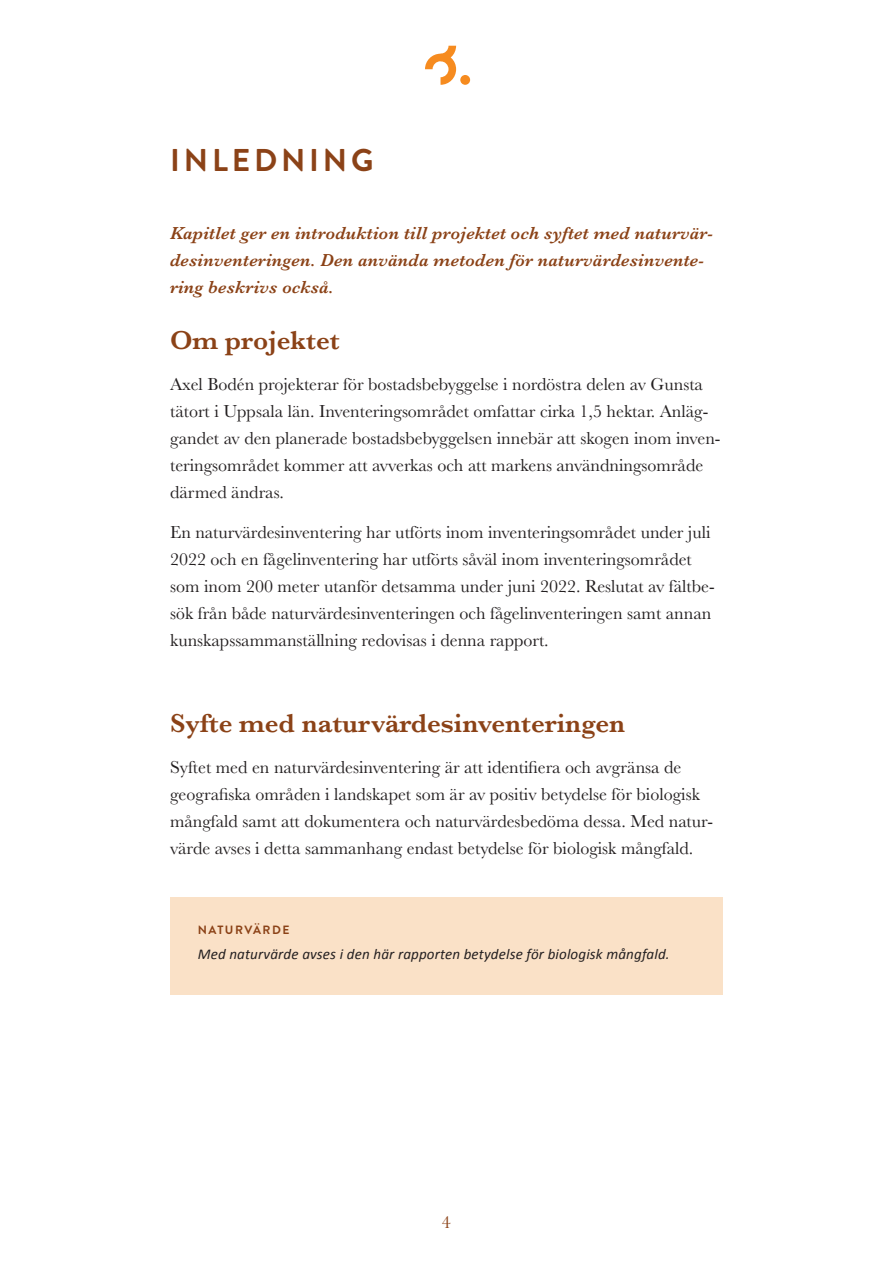
<style>
.page{position:relative;width:893px;height:1263px;background:#fff}
.page>*{position:absolute;margin:0;border:0;box-sizing:border-box;transform-origin:0 0}
.Rubrik{font:700 31.5px "Brandon Grotesque";letter-spacing:.12em;color:#8b4217}
.Rubrik2{font:600 27px "Baskerville";color:#8b4217}
.Brödtext{font:18px/27px "Baskerville";color:#231f20}
.Ingress{font:italic 600 18px/27px "Baskerville";letter-spacing:.01em;color:#8b4217}
.t1{font:18px "Baskerville";color:#8b4217}
.t2{font:italic 15px "Calibri";letter-spacing:.01em;color:#231f20}
.t3{font:700 12px "Brandon Grotesque";letter-spacing:.12em;color:#8b4217}
</style>
<div class="page">
<div style="left:460px;top:75px;width:10px;height:10px;background:#f68b1f;border-radius:50%"></div>
<svg style="left:425px;top:46px;width:31px;height:39px"></svg>
<div style="left:170px;top:898px;width:553px;height:97px;background:#fae1c7"></div>
<p class="Rubrik" style="left:170px;top:138px;width:205px">INLEDNING</p>
<p class="Ingress" style="left:170px;top:220px;width:545px">Kapitlet ger en introduktion till projektet och syftet med naturvär&shy;desinventeringen. Den använda metoden för naturvärdesinvente&shy;ring beskrivs också.</p>
<p class="Rubrik2" style="left:170px;top:321px;width:171px">Om projektet</p>
<p class="Brödtext" style="left:170px;top:371px;width:552px">Axel Bodén projekterar för bostadsbebyggelse i nordöstra delen av Gunsta tätort i Uppsala län. Inventeringsområdet omfattar cirka 1,5 hektar. Anläg&shy;gandet av den planerade bostadsbebyggelsen innebär att skogen inom inven&shy;teringsområdet kommer att avverkas och att markens användningsområde därmed ändras.</p>
<p class="Brödtext" style="left:170px;top:519px;width:546px">En naturvärdesinventering har utförts inom inventeringsområdet under juli 2022 och en fågelinventering har utförts såväl inom inventeringsområdet som inom 200 meter utanför detsamma under juni 2022. Reslutat av fältbe&shy;sök från både naturvärdesinventeringen och fågelinventeringen samt annan kunskapssammanställning redovisas i denna rapport.</p>
<p class="Rubrik2" style="left:170px;top:704px;width:457px">Syfte med naturvärdesinventeringen</p>
<p class="Brödtext" style="left:170px;top:754px;width:544px">Syftet med en naturvärdesinventering är att identifiera och avgränsa de geografiska områden i landskapet som är av positiv betydelse för biologisk mångfald samt att dokumentera och naturvärdesbedöma dessa. Med natur&shy;värde avses i detta sammanhang endast betydelse för biologisk mångfald.</p>
<p class="t3" style="left:198px;top:921px;width:93px">NATURVÄRDE</p>
<p class="t2" style="left:198px;top:944px;width:473px">Med naturvärde avses i den här rapporten betydelse för biologisk mångfald.</p>
<p class="t1" style="left:442px;top:1211px;width:10px">4</p>
</div>
